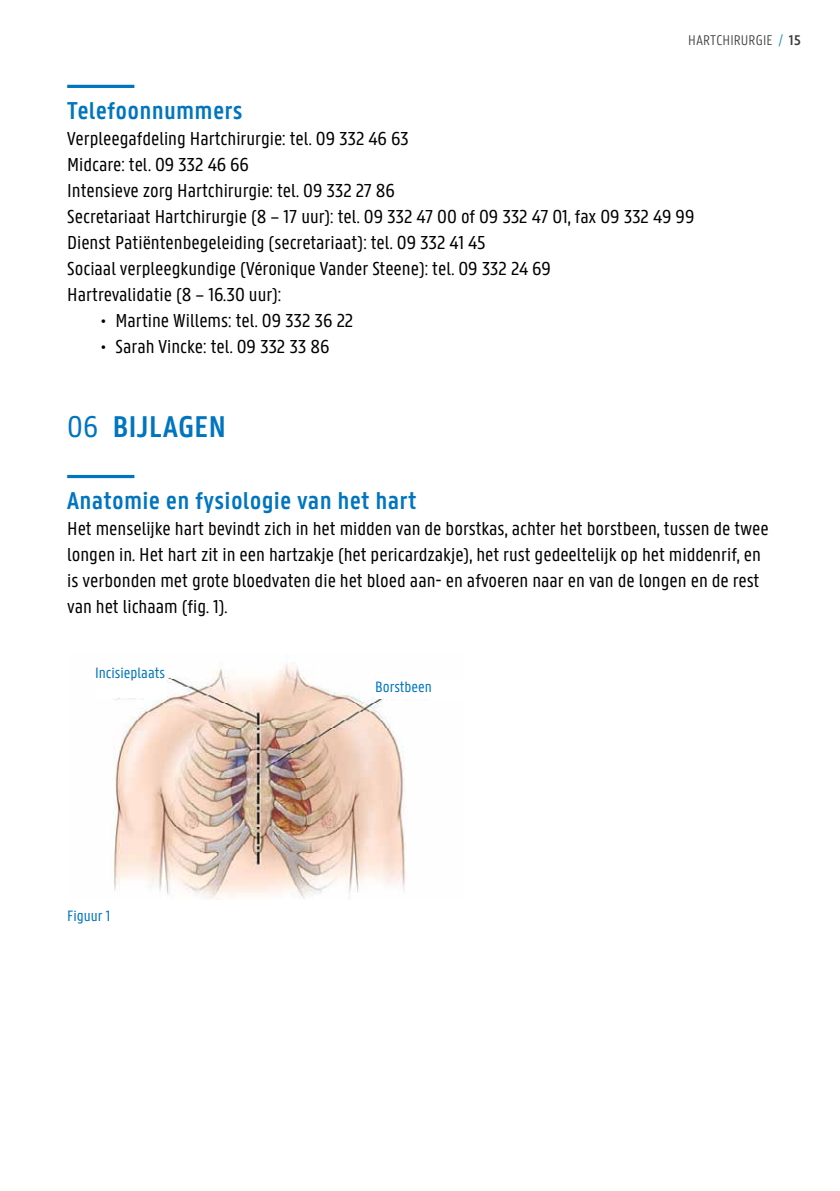
<style>
.page{position:relative;width:840px;height:1191px;background:#fff}
.page>*{position:absolute;margin:0;border:0;box-sizing:border-box;transform-origin:0 0}
.t1{font:600 32px "U Gent Panno Text";color:#0075bf}
.t2{font:600 26px "U Gent Panno Text";letter-spacing:.01em;color:#0075bf}
.t3{font:20px/26px "U Gent Panno Text";color:#000}
.t4{font:16px "U Gent Panno Text";color:#0075bf}
.t5{font:300 15px "U Gent Panno Text";letter-spacing:.015em;color:#3c3c3b}
.s1{color:#0080c6}
.s2{font-weight:600}
.s3{font-size:18px}
.s4{font-weight:400}
</style>
<div class="page">
<hr style="left:67px;top:85px;width:67px;height:3px;background:#0075bf">
<hr style="left:67px;top:475px;width:67px;height:3px;background:#0075bf">
<img style="left:113px;top:663px;width:293px;height:236px">
<div style="left:375px;top:679px;width:106px;height:20px;background:#fff"></div>
<div style="left:95px;top:666px;width:71px;height:32px;background:#fff"></div>
<p class="t5" style="left:687px;top:31px;width:114px">HARTCHIRURGIE <span class="s1">/</span> <span class="s2">15</span></p>
<h2 class="t2" style="left:67px;top:95px;width:177px">Telefoonnummers</h2>
<p class="t3" style="left:67px;top:125px;width:628px">Verpleegafdeling Hartchirurgie: tel. 09 332 46 63<br>Midcare: tel. 09 332 46 66<br>Intensieve zorg Hartchirurgie: tel. 09 332 27 86<br>Secretariaat Hartchirurgie (8 – 17 uur): tel. 09 332 47 00 of 09 332 47 01, fax 09 332 49 99<br>Dienst Patiëntenbegeleiding (secretariaat): tel. 09 332 41 45<br>Sociaal verpleegkundige (Véronique Vander Steene): tel. 09 332 24 69<br>Hartrevalidatie (8 – 16.30 uur):</p>
<p class="t3" style="left:101px;top:307px;width:253px"><span class="s3">•</span> Martine Willems: tel. 09 332 36 22</p>
<p class="t3" style="left:101px;top:333px;width:230px"><span class="s3">•</span> Sarah Vincke: tel. 09 332 33 86</p>
<h1 class="t1" style="left:67px;top:407px;width:160px"><span class="s4">06</span> BIJLAGEN</h1>
<h2 class="t2" style="left:67px;top:485px;width:351px">Anatomie en fysiologie van het hart</h2>
<p class="t3" style="left:67px;top:515px;width:702px">Het menselijke hart bevindt zich in het midden van de borstkas, achter het borstbeen, tussen de twee longen in. Het hart zit in een hartzakje (het pericardzakje), het rust gedeeltelijk op het middenrif, en is verbonden met grote bloedvaten die het bloed aan- en afvoeren naar en van de longen en de rest van het lichaam (fig. 1).</p>
<p class="t4" style="left:95px;top:663px;width:71px">Incisieplaats</p>
<p class="t4" style="left:67px;top:906px;width:45px">Figuur 1</p>
<p class="t4" style="left:375px;top:677px;width:58px">Borstbeen</p>
</div>
